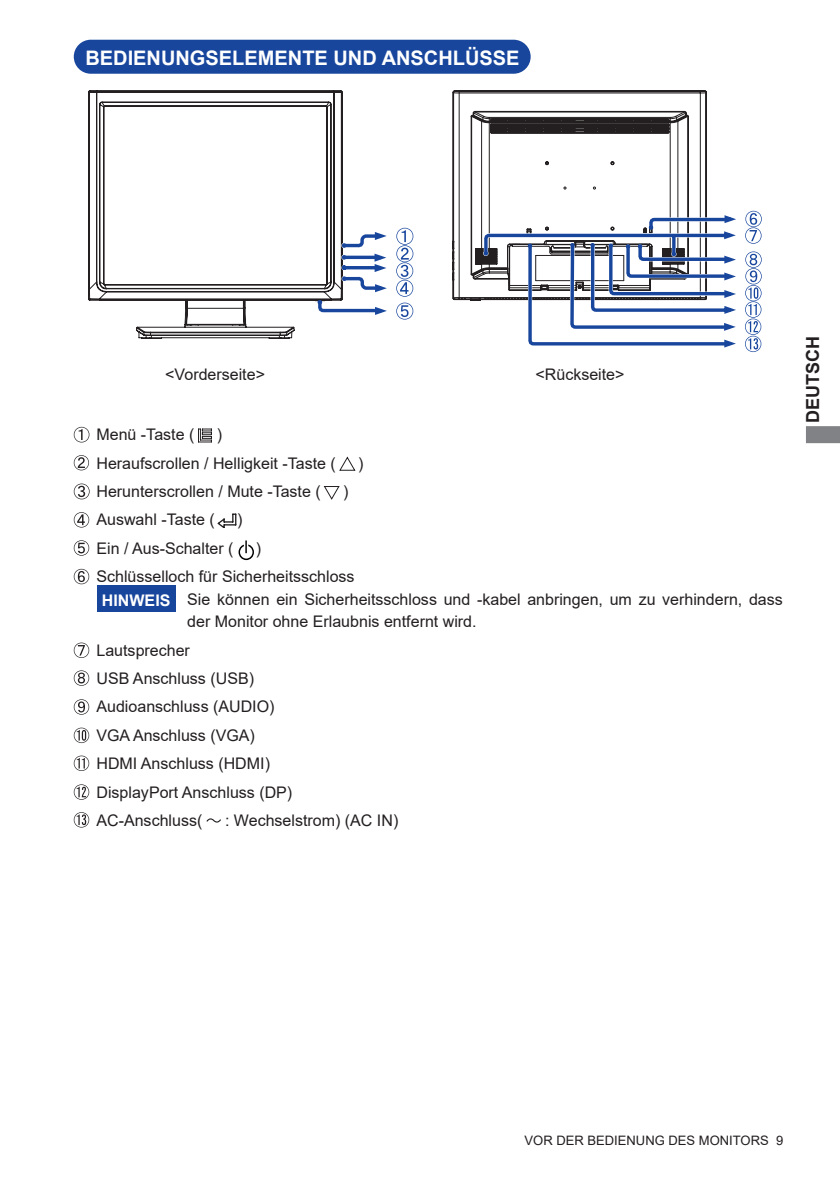
<style>
.page{position:relative;width:840px;height:1191px;background:#fff}
.page>*{position:absolute;margin:0;border:0;box-sizing:border-box;transform-origin:0 0}
.t1{font:700 20px "Arial";color:#fff}
.t2{font:700 18px "Arial";color:#231f20}
.t3{font:16px/28.4px "Arial";color:#231f20}
.t4{font:700 16px "Arial";color:#fff}
.t5{font:13px "Arial";color:#231f20}
</style>
<div class="page">
<svg style="left:806px;top:426px;width:33px;height:17px"></svg>
<div style="left:75px;top:41px;width:454px;height:32px;background:#18469d;border-radius:16px"></div>
<div style="left:74px;top:40px;width:456px;height:34px;border:2px solid #18469d;border-radius:16px"></div>
<svg style="left:74px;top:427px;width:15px;height:15px"></svg>
<svg style="left:74px;top:455px;width:15px;height:15px"></svg>
<svg style="left:74px;top:483px;width:15px;height:16px"></svg>
<svg style="left:74px;top:512px;width:15px;height:15px"></svg>
<svg style="left:74px;top:540px;width:15px;height:16px"></svg>
<svg style="left:74px;top:569px;width:15px;height:15px"></svg>
<svg style="left:74px;top:642px;width:15px;height:16px"></svg>
<svg style="left:74px;top:670px;width:15px;height:16px"></svg>
<svg style="left:74px;top:699px;width:15px;height:15px"></svg>
<svg style="left:74px;top:727px;width:15px;height:16px"></svg>
<svg style="left:74px;top:755px;width:15px;height:16px"></svg>
<svg style="left:74px;top:784px;width:15px;height:15px"></svg>
<svg style="left:74px;top:812px;width:15px;height:15px"></svg>
<svg style="left:206px;top:818px;width:15px;height:4px"></svg>
<div style="left:98px;top:586px;width:78px;height:26px;background:#18469d"></div>
<div style="left:238px;top:544px;width:16px;height:16px;border:1px solid #000;border-radius:50%"></div>
<hr style="left:244px;top:540px;width:4px;height:13px;background:#fff">
<svg style="left:245px;top:540px;width:2px;height:13px"></svg>
<svg style="left:198px;top:428px;width:14px;height:14px"></svg>
<svg style="left:339px;top:457px;width:16px;height:14px"></svg>
<svg style="left:323px;top:486px;width:16px;height:14px"></svg>
<svg style="left:217px;top:513px;width:19px;height:15px"></svg>
<svg style="left:452px;top:91px;width:309px;height:261px"></svg>
<svg style="left:88px;top:91px;width:254px;height:245px"></svg>
<svg style="left:315px;top:228px;width:98px;height:91px"></svg>
<p class="t1" style="left:85px;top:43px;width:435px">BEDIENUNGSELEMENTE UND ANSCHLÜSSE</p>
<p class="t3" style="left:165px;top:360px;width:101px">&lt;Vorderseite&gt;</p>
<p class="t3" style="left:535px;top:360px;width:90px">&lt;Rückseite&gt;</p>
<p class="t3" style="left:96px;top:420px;width:99px">Menü -Taste (</p>
<p class="t3" style="left:96px;top:420px;width:241px;text-align:center">)<br>Heraufscrollen / Helligkeit -Taste (</p>
<p class="t3" style="left:358px;top:448px;width:7px">)</p>
<p class="t3" style="left:96px;top:477px;width:226px">Herunterscrollen / Mute -Taste (</p>
<p class="t3" style="left:343px;top:477px;width:7px">)</p>
<p class="t3" style="left:96px;top:505px;width:120px">Auswahl -Taste (</p>
<p class="t3" style="left:237px;top:505px;width:7px">)</p>
<p class="t3" style="left:96px;top:534px;width:138px">Ein / Aus-Schalter (</p>
<p class="t3" style="left:96px;top:534px;width:259px;text-indent:159px">)<br>Schlüsselloch für Sicherheitsschloss</p>
<p class="t3" style="left:187px;top:587px;width:596px;line-height:22.6px">Sie können ein Sicherheitsschloss und -kabel anbringen, um zu verhindern, dass der Monitor ohne Erlaubnis entfernt wird.</p>
<p class="t3" style="left:96px;top:636px;width:197px">Lautsprecher<br>USB Anschluss (USB)<br>Audioanschluss (AUDIO)<br>VGA Anschluss (VGA)<br>HDMI Anschluss (HDMI)<br>DisplayPort Anschluss (DP)<br>AC-Anschluss(</p>
<p class="t4" style="left:102px;top:588px;width:70px">HINWEIS</p>
<p class="t3" style="left:225px;top:806px;width:175px">: Wechselstrom) (AC IN)</p>
<p class="t2" style="left:799px;top:422px;width:88px;rotate:-90deg">DEUTSCH</p>
<p class="t5" style="left:524px;top:1131px;width:260px">VOR DER BEDIENUNG DES MONITORS 9</p>
</div>
